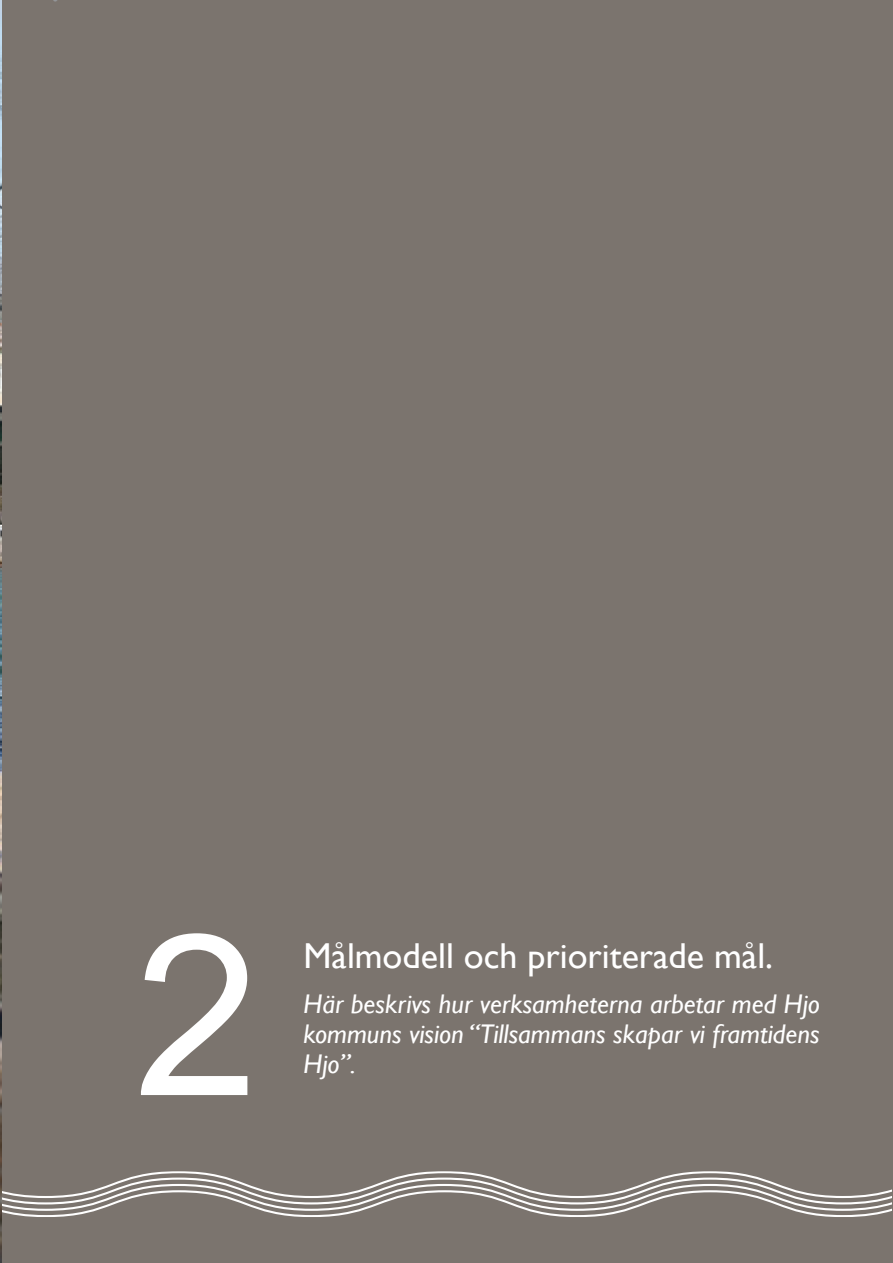
<style>
.page{position:relative;width:893px;height:1263px;background:#fff}
.page>*{position:absolute;margin:0;border:0;box-sizing:border-box;transform-origin:0 0}
.Rubrik{font:225px "Arial";color:#fff}
.Rubrik-2{font:36px "Gill Sans";color:#fff}
.Rubrik-3{font:italic 27px/30px "Gill Sans";color:#fff}
</style>
<div class="page">
<div style="left:1px;top:0;width:892px;height:1263px;background:#7b746e"></div>
<img style="left:0;top:0;width:1px;height:1263px">
<p class="Rubrik" style="left:134px;top:861px;width:127px">2</p>
<p class="Rubrik-2" style="left:303px;top:935px;width:471px">Målmodell och prioriterade mål.</p>
<p class="Rubrik-3" style="left:303px;top:989px;width:518px">Här beskrivs hur verksamheterna arbetar med Hjo kommuns vision “Tillsammans skapar vi framtidens</p>
<p class="Rubrik-3" style="left:303px;top:1049px;width:54px">Hjo”.</p>
</div>
